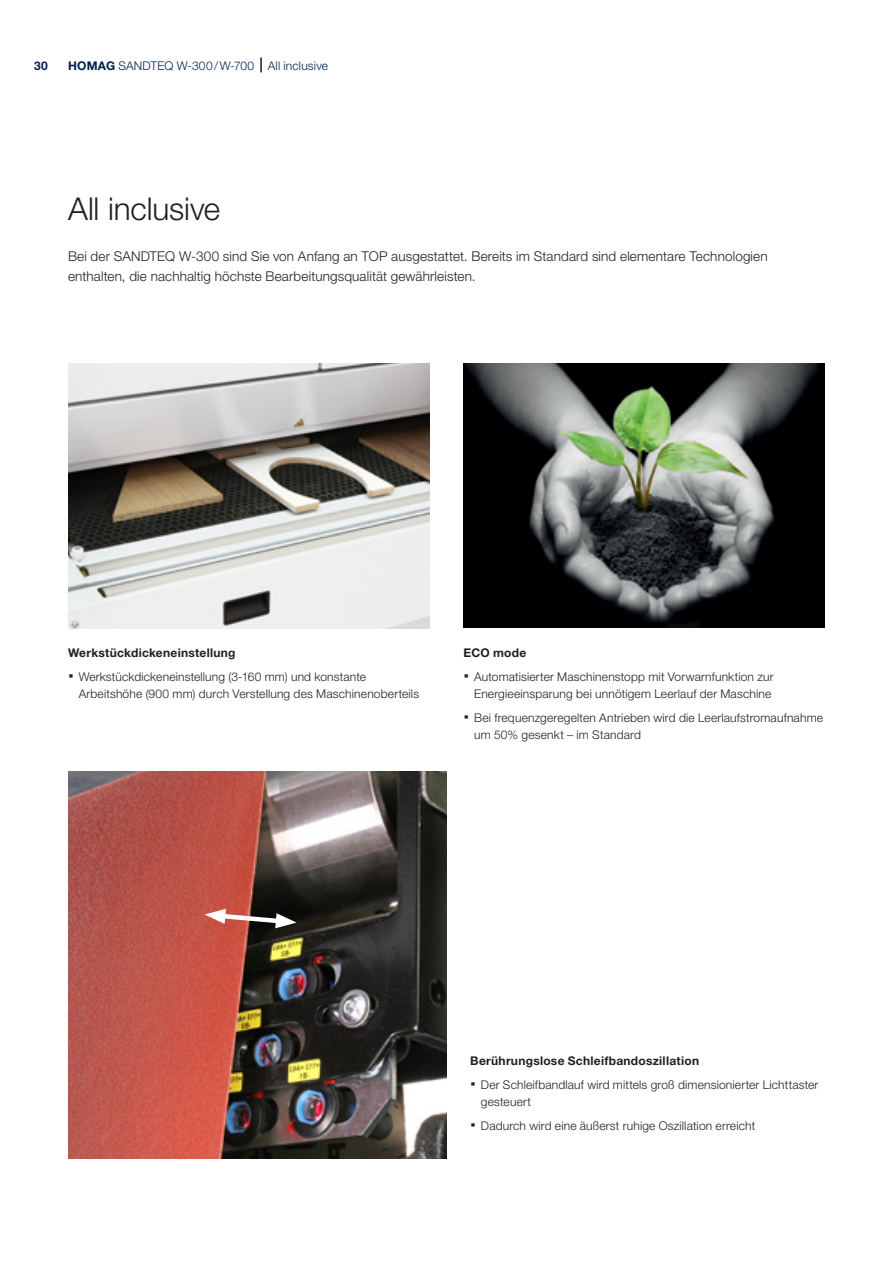
<style>
.page{position:relative;width:893px;height:1263px;background:#fff}
.page>*{position:absolute;margin:0;border:0;box-sizing:border-box;transform-origin:0 0}
._01_Headline_21pt_25{font:300 31.5px "Helvetica Neue LTW1 G";letter-spacing:-.005em;color:#231f20}
._03_Copy_9pt_light{font:300 13.5px/20.4px "Helvetica Neue LTW1 G";letter-spacing:.01em;color:#231f20}
.t1{font:300 12px/17.2px "Helvetica Neue LTW1 G";letter-spacing:.015em;color:#231f20}
._05_BU_8Pt_13_6pt_Bu{font:700 12px "Helvetica Neue LTW1 G";letter-spacing:.02em;color:#231f20}
.Musterseiten_Rubrike{font:300 12px "Helvetica Neue LTW1 G";letter-spacing:.015em;color:#00214f}
.t2{font:700 12px "Helvetica Neue LTW1 G";color:#00214f}
.s1{font-weight:700}
.s2{font-weight:700;font-size:21px}
</style>
<div class="page">
<img style="left:463px;top:363px;width:362px;height:265px">
<img style="left:68px;top:771px;width:378px;height:388px">
<img style="left:68px;top:363px;width:361px;height:265px">
<svg style="left:260px;top:58px;width:2px;height:14px"></svg>
<svg style="left:204px;top:909px;width:93px;height:19px"></svg>
<p class="t2" style="left:34px;top:58px;width:15px">30</p>
<p class="Musterseiten_Rubrike" style="left:68px;top:58px;width:262px"><span class="s1">HOMAG</span> SANDTEQ W-300/W-700 All inclusive</p>
<p class="_01_Headline_21pt_25" style="left:68px;top:190px;width:154px">All inclusive</p>
<p class="_03_Copy_9pt_light" style="left:68px;top:246px;width:701px">Bei der SANDTEQ W-300 sind Sie von Anfang an TOP ausgestattet. Bereits im Standard sind elementare Technologien enthalten, die nachhaltig höchste Bearbeitungsqualität gewährleisten.</p>
<p class="_05_BU_8Pt_13_6pt_Bu" style="left:68px;top:646px;width:169px">Werkstückdickeneinstellung</p>
<p class="t1" style="left:79px;top:668px;width:342px;text-indent:-11px"><span class="s2">·</span> Werkstückdickeneinstellung (3-160 mm) und konstante<br>Arbeitshöhe (900 mm) durch Verstellung des Maschinenoberteils</p>
<p class="_05_BU_8Pt_13_6pt_Bu" style="left:463px;top:646px;width:64px">ECO mode</p>
<p class="t1" style="left:463px;top:668px;width:311px;text-align:right"><span class="s2">·</span> Automatisierter Maschinenstopp mit Vorwarnfunktion zur<br>Energieeinsparung bei unnötigem Leerlauf der Maschine</p>
<p class="t1" style="left:474px;top:709px;width:350px;text-indent:-11px"><span class="s2">·</span> Bei frequenzgeregelten Antrieben wird die Leerlaufstromaufnahme um 50% gesenkt – im Standard</p>
<p class="_05_BU_8Pt_13_6pt_Bu" style="left:470px;top:1054px;width:230px">Berührungslose Schleifbandoszillation</p>
<p class="t1" style="left:481px;top:1076px;width:339px;text-indent:-11px"><span class="s2">·</span> Der Schleifbandlauf wird mittels groß dimensionierter Lichttaster gesteuert</p>
<p class="t1" style="left:470px;top:1117px;width:286px"><span class="s2">·</span> Dadurch wird eine äußerst ruhige Oszillation erreicht</p>
</div>
